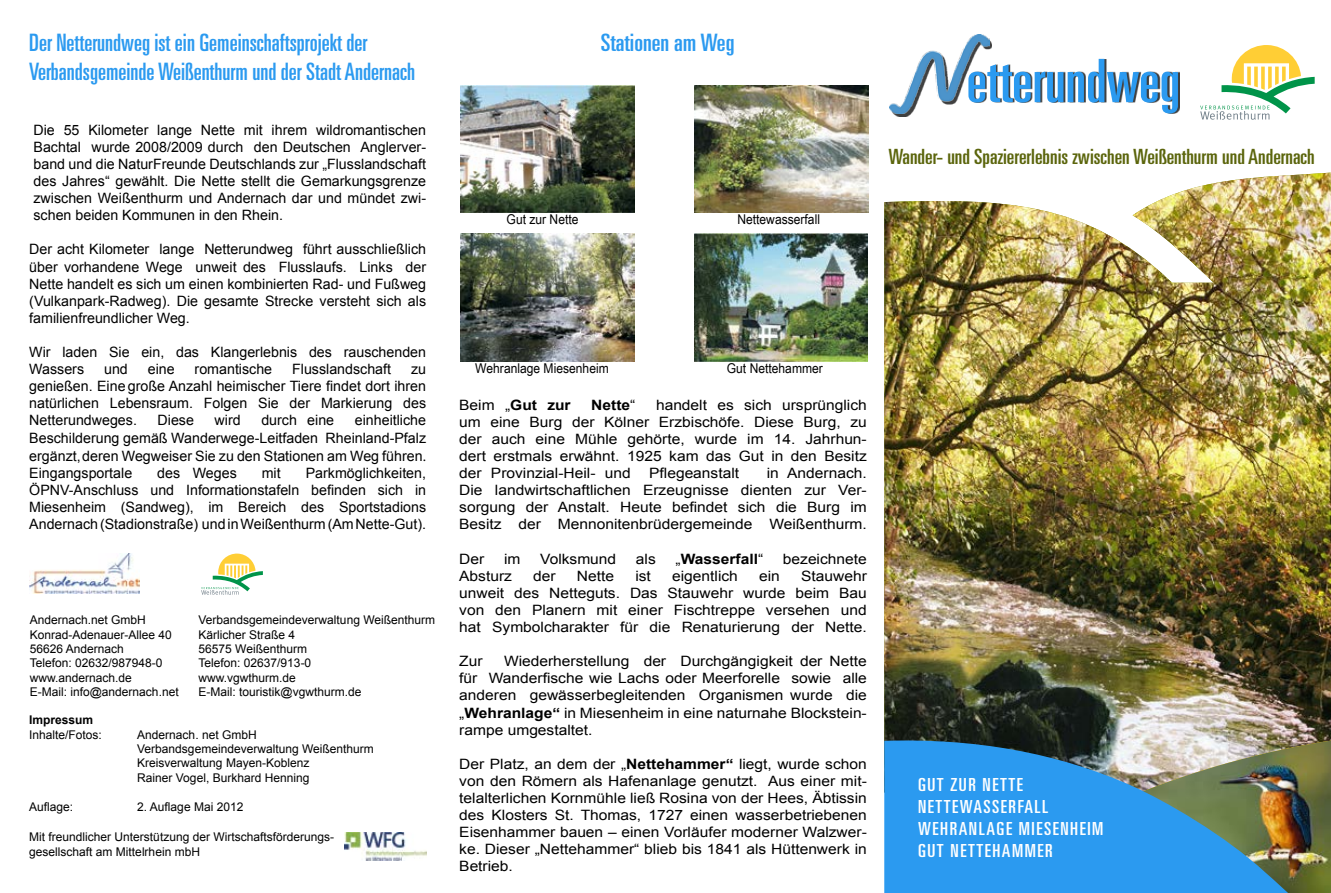
<style>
.page{position:relative;width:1331px;height:893px;background:#fff}
.page>*{position:absolute;margin:0;border:0;box-sizing:border-box;transform-origin:0 0}
.t1{font:ultra-condensed 60px "Univers";color:#2b9af0}
.t2{font:ultra-condensed 24px/28.8px "Univers";color:#2b9af0}
.t3{font:ultra-condensed 24px "Univers";color:#2b9af0;scale:1.09 1}
.t4{font:ultra-condensed 21px "Univers";color:#5b650c;scale:1.08 1}
.t5{font:ultra-condensed 18px/22.2px "Univers";letter-spacing:.08em;color:#fff;scale:1.08 1}
.t6{font:14.25px/17.1px "Arial";color:#000;text-align:justify;scale:1.09 1}
.t7{font:14.25px/17.1px "Arial";color:#000;text-align:justify}
.t8{font:700 14.25px "Arial";color:#000;scale:1.09 1}
.t9{font:13.5px "Arial Narrow";color:#000;scale:1.09 1}
.t10{font:12px/14.4px "Arial";color:#000}
.t11{font:700 12px "Arial";color:#000}
.s1{font-family:"Minion Pro";font-size:15px}
.s2{font-weight:400}
.s3{font-weight:700}
</style>
<div class="page">
<img style="left:884px;top:173px;width:447px;height:567px">
<img style="left:1288px;top:740px;width:43px;height:153px">
<svg style="left:884px;top:738px;width:404px;height:155px;background:#4694c8"></svg>
<img style="left:460px;top:85px;width:174px;height:128px">
<img style="left:694px;top:85px;width:174px;height:128px">
<img style="left:460px;top:234px;width:175px;height:127px">
<img style="left:694px;top:234px;width:174px;height:127px">
<img style="left:30px;top:553px;width:109px;height:41px">
<img style="left:345px;top:833px;width:81px;height:27px">
<svg style="left:201px;top:553px;width:62px;height:42px"></svg>
<div style="left:892px;top:37px;width:100px;height:80px;background:#000;opacity:.75"></div>
<img style="left:889px;top:34px;width:100px;height:80px">
<div style="left:970px;top:59px;width:209px;height:54px;background:#000;opacity:.75"></div>
<svg style="left:1200px;top:45px;width:115px;height:75px"></svg>
<h2 class="t2" style="left:29px;top:28px;width:387px">Der Netterundweg ist ein Gemeinschaftsprojekt der<br>Verbandsgemeinde Weißenthurm und der Stadt Andernach</h2>
<p class="t7" style="left:34px;top:121px;width:394px">Die 55 Kilometer lange Nette mit ihrem wildromantischen Bachtal wurde 2008/2009 durch den Deutschen Anglerver&shy;band und die NaturFreunde Deutschlands zur „Flusslandschaft des Jahres“ gewählt. Die Nette stellt die Gemarkungsgrenze zwischen Weißenthurm und Andernach dar und mündet zwi&shy;schen beiden Kommunen in den Rhein.</p>
<p class="t7" style="left:29px;top:241px;width:398px">Der acht Kilometer lange Netterundweg führt ausschließlich über vorhandene Wege unweit des Flusslaufs. Links der Nette handelt es sich um einen kombinierten Rad- und Fußweg (Vulkanpark-Radweg). Die gesamte Strecke versteht sich als familienfreundlicher Weg.</p>
<p class="t7" style="left:29px;top:344px;width:398px">Wir laden Sie ein, das Klangerlebnis des rauschenden<br>Wassers</p>
<p class="t7" style="left:104px;top:361px;width:25px">und</p>
<p class="t7" style="left:148px;top:361px;width:28px">eine</p>
<p class="t7" style="left:195px;top:361px;width:79px">romantische</p>
<p class="t7" style="left:292px;top:361px;width:100px">Flusslandschaft</p>
<p class="t7" style="left:29px;top:361px;width:398px;text-indent:382px">zu genießen. Eine große Anzahl heimischer Tiere findet dort ihren natürlichen Lebensraum. Folgen Sie der Markierung des Netterundweges.</p>
<p class="t7" style="left:29px;top:412px;width:398px;text-indent:326px">einheitliche Beschilderung gemäß Wanderwege-Leitfaden Rheinland-Pfalz ergänzt, deren Wegweiser Sie zu den Stationen am Weg führen<span class="s1">.<br></span>Eingangsportale</p>
<p class="t7" style="left:158px;top:412px;width:38px">Diese</p>
<p class="t7" style="left:215px;top:412px;width:28px">wird</p>
<p class="t7" style="left:261px;top:412px;width:74px">durch eine</p>
<p class="t7" style="left:29px;top:464px;width:398px;text-indent:276px">Parkmöglichkeiten, ÖPNV-Anschluss und Informationstafeln befinden sich in Miesenheim (Sandweg), im Bereich des Sportstadions Andernach (Stadionstraße) und in Weißenthurm (Am Nette-Gut).</p>
<p class="t7" style="left:157px;top:464px;width:81px">des Weges</p>
<p class="t7" style="left:262px;top:464px;width:20px">mit</p>
<p class="t10" style="left:30px;top:613px;width:150px">Andernach.net GmbH<br>Konrad-Adenauer-Allee 40<br>56626 Andernach<br>Telefon: 02632/987948-0 www.andernach.de<br>E-Mail: info@andernach.net</p>
<p class="t10" style="left:199px;top:613px;width:238px">Verbandsgemeindeverwaltung Weißenthurm<br>Kärlicher Straße 4<br>56575 Weißenthurm<br>Telefon: 02637/913-0<br>www.vgwthurm.de<br>E-Mail: touristik@vgwthurm.de</p>
<p class="t11" style="left:29px;top:712px;width:66px">Impressum</p>
<p class="t10" style="left:29px;top:727px;width:74px">Inhalte/Fotos:</p>
<p class="t10" style="left:137px;top:727px;width:238px">Andernach. net GmbH<br>Verbandsgemeindeverwaltung Weißenthurm<br>Kreisverwaltung Mayen-Koblenz<br>Rainer Vogel, Burkhard Henning</p>
<p class="t10" style="left:29px;top:799px;width:46px">Auflage:</p>
<p class="t10" style="left:137px;top:799px;width:108px">2. Auflage Mai 2012</p>
<p class="t10" style="left:29px;top:830px;width:306px">Mit freundlicher Unterstützung der Wirtschaftsförderungs&shy;gesellschaft am Mittelrhein mbH</p>
<h2 class="t3" style="left:601px;top:29px;width:124px">Stationen am Weg</h2>
<p class="t9" style="left:507px;top:209px;width:67px">Gut zur Nette</p>
<p class="t9" style="left:737px;top:209px;width:77px">Nettewasserfall</p>
<h1 class="t1" style="left:967px;top:47px;width:215px">etterundweg</h1>
<h3 class="t4" style="left:888px;top:145px;width:396px">Wander- und Spaziererlebnis zwischen Weißenthurm und Andernach</h3>
<p class="t9" style="left:475px;top:358px;width:124px">Wehranlage Miesenheim</p>
<p class="t9" style="left:727px;top:358px;width:90px">Gut Nettehammer</p>
<p class="t8" style="left:459px;top:395px;width:104px"><span class="s2">Beim „</span>Gut zur</p>
<p class="t8" style="left:591px;top:395px;width:42px">Nette<span class="s2">“</span></p>
<p class="t6" style="left:459px;top:396px;width:375px;text-indent:197px">handelt es sich ursprünglich um eine Burg der Kölner Erzbischöfe. Diese Burg, zu der auch eine Mühle gehörte, wurde im 14. Jahrhun&shy;dert erstmals erwähnt. 1925 kam das Gut in den Besitz der Provinzial-Heil- und</p>
<p class="t6" style="left:649px;top:465px;width:84px">Pflegeanstalt</p>
<p class="t6" style="left:459px;top:465px;width:375px;text-indent:308px">in Andernach.<br>Die landwirtschaftlichen Erzeugnisse dienten zur Ver&shy;sorgung der Anstalt. Heute befindet sich die Burg im Besitz der Mennonitenbrüdergemeinde Weißenthurm.</p>
<p class="t6" style="left:459px;top:550px;width:24px">Der</p>
<p class="t6" style="left:504px;top:550px;width:17px">im</p>
<p class="t6" style="left:540px;top:550px;width:71px">Volksmund</p>
<p class="t6" style="left:636px;top:550px;width:20px">als</p>
<p class="t8" style="left:676px;top:549px;width:82px"><span class="s2">„</span>Wasserfall<span class="s2">“</span></p>
<p class="t6" style="left:783px;top:550px;width:78px">bezeichnete</p>
<p class="t6" style="left:459px;top:567px;width:50px">Absturz</p>
<p class="t6" style="left:533px;top:567px;width:22px">der</p>
<p class="t6" style="left:577px;top:567px;width:36px">Nette</p>
<p class="t6" style="left:635px;top:567px;width:16px">ist</p>
<p class="t6" style="left:672px;top:567px;width:62px">eigentlich</p>
<p class="t6" style="left:759px;top:567px;width:21px">ein</p>
<p class="t6" style="left:459px;top:567px;width:375px;text-indent:342px">Stauwehr unweit des Netteguts. Das Stauwehr wurde beim Bau von den Planern mit einer Fischtreppe versehen und hat Symbolcharakter für die Renaturierung der Nette.</p>
<p class="t6" style="left:459px;top:653px;width:23px">Zur</p>
<p class="t6" style="left:459px;top:653px;width:375px;text-indent:45px">Wiederherstellung der Durchgängigkeit der Nette für Wanderfische wie Lachs oder Meerforelle sowie alle anderen gewässerbegleitenden Organismen wurde die „<span class="s3">Wehranlage“</span> in Miesenheim in eine naturnahe Blockstein&shy;rampe umgestaltet.</p>
<p class="t6" style="left:459px;top:755px;width:375px">Der Platz, an dem der „<span class="s3">Nettehammer“</span> liegt, wurde schon von den Römern als Hafenanlage genutzt. Aus einer mit&shy;telalterlichen Kornmühle ließ Rosina von der Hees, Äbtissin des Klosters St. Thomas, 1727 einen wasserbetriebenen Eisenhammer bauen – einen Vorläufer moderner Walzwer&shy;ke. Dieser „Nettehammer“ blieb bis 1841 als Hüttenwerk in Betrieb.</p>
<p class="t5" style="left:918px;top:773px;width:172px">Gut zur Nette<br>Nettewasserfall<br>Wehranlage Miesenheim<br>Gut Nettehamm er</p>
</div>
